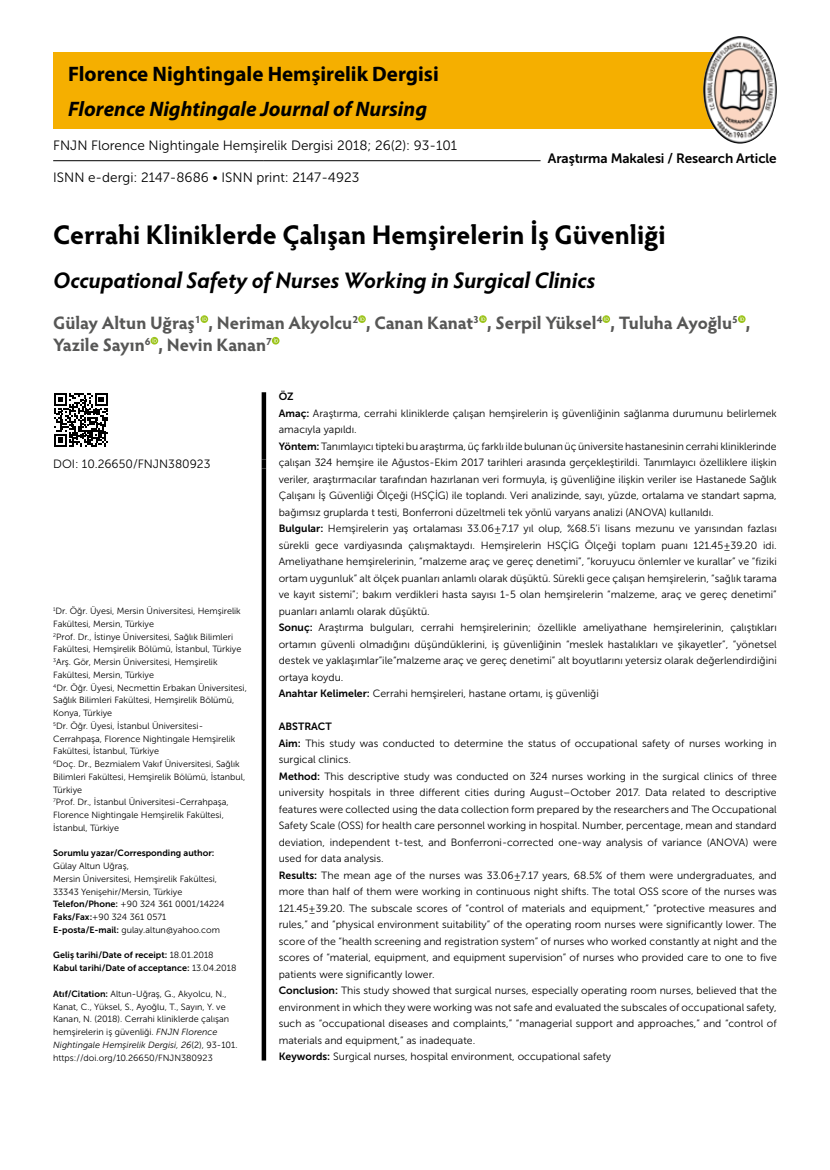
<style>
.page{position:relative;width:830px;height:1170px;background:#fff}
.page>*{position:absolute;margin:0;border:0;box-sizing:border-box;transform-origin:0 0}
.t1{font:700 27px "Hypatia Sans Pro";color:#000}
.t2{font:italic 700 22.5px "Hypatia Sans Pro";color:#000}
.t3{font:700 21px "Myriad Pro";color:#000}
.t4{font:italic 700 21px "Myriad Pro";color:#000}
.t5{font:700 18px/21.6px "Hypatia Sans Pro";letter-spacing:-.005em;color:#575756}
.t6{font:13.5px "Museo Sans 300";color:#000}
.t7{font:13.5px "Museo Sans 700";letter-spacing:-.01em;color:#000}
.t8{font:12px "Museo Sans 300";color:#000}
.t9{font:10.5px/16.5px "Museo Sans 300";color:#000}
.t10{font:10.5px "Museo Sans 700";color:#000}
.t11{font:9px/12.8px "Museo Sans 300";color:#000}
.t12{font:9px/12.8px "Museo Sans 700";color:#000}
.s1{font-family:"Museo Sans 700"}
.s2{font-family:"Museo Sans 300"}
.s3{font-style:italic}
</style>
<div class="page">
<div style="left:53px;top:52px;width:685px;height:77px;background:#f5af00"></div>
<hr style="left:53px;top:160px;width:211px;height:1px;background:#000">
<hr style="left:264px;top:160px;width:276px;height:1px;background:#000">
<div style="left:261px;top:392px;width:5px;height:67px;background:#000"></div>
<div style="left:261px;top:459px;width:5px;height:9px;background:#000"></div>
<div style="left:261px;top:468px;width:5px;height:592px;background:#000"></div>
<svg style="left:200px;top:315px;width:8px;height:8px"></svg>
<svg style="left:202px;top:317px;width:5px;height:4px"></svg>
<svg style="left:358px;top:315px;width:7px;height:8px"></svg>
<svg style="left:360px;top:317px;width:4px;height:4px"></svg>
<svg style="left:479px;top:315px;width:7px;height:8px"></svg>
<svg style="left:481px;top:317px;width:4px;height:4px"></svg>
<svg style="left:602px;top:315px;width:7px;height:8px"></svg>
<svg style="left:604px;top:317px;width:4px;height:4px"></svg>
<svg style="left:737px;top:315px;width:8px;height:8px"></svg>
<svg style="left:739px;top:317px;width:4px;height:4px"></svg>
<svg style="left:150px;top:337px;width:8px;height:7px"></svg>
<svg style="left:152px;top:338px;width:5px;height:4px"></svg>
<svg style="left:272px;top:337px;width:7px;height:7px"></svg>
<svg style="left:274px;top:338px;width:4px;height:4px"></svg>
<svg style="left:54px;top:393px;width:53px;height:53px"></svg>
<img style="left:703px;top:36px;width:73px;height:108px">
<h3 class="t3" style="left:68px;top:60px;width:372px">Florence Nightingale Hemşirelik Dergisi</h3>
<h3 class="t4" style="left:68px;top:95px;width:360px">Florence Nightingale Journal of Nursing</h3>
<p class="t6" style="left:53px;top:138px;width:405px">FNJN Florence Nightingale Hemşirelik Dergisi 2018; 26(2): 93-101</p>
<p class="t7" style="left:547px;top:151px;width:230px">Araştırma Makalesi / Research Article</p>
<p class="t6" style="left:53px;top:170px;width:307px">ISNN e-dergi: 2147-8686 • ISNN print: 2147-4923</p>
<h1 class="t1" style="left:53px;top:215px;width:614px">Cerrahi Kliniklerde Çalışan Hemşirelerin İş Güvenliği</h1>
<h2 class="t2" style="left:53px;top:264px;width:543px">Occupational Safety of Nurses Working in Surgical Clinics</h2>
<h3 class="t5" style="left:53px;top:311px;width:698px">Gülay Altun Uğraş<sup>1</sup> , Neriman Akyolcu<sup>2</sup> , Canan Kanat<sup>3</sup> , Serpil Yüksel<sup>4</sup> , Tuluha Ayoğlu<sup>5</sup> ,<br>Yazile Sayın<sup>6</sup> , Nevin Kanan<sup>7</sup></h3>
<p class="t10" style="left:279px;top:390px;width:16px">ÖZ</p>
<p class="t9" style="left:279px;top:405px;width:499px"><span class="s1">Amaç:</span> Araştırma, cerrahi kliniklerde çalışan hemşirelerin iş güvenliğinin sağlanma durumunu belirlemek amacıyla yapıldı.<br><span class="s1">Yöntem:</span> Tanımlayıcı tipteki bu araştırma, üç farklı ilde bulunan üç üniversite hastanesinin cerrahi kliniklerinde çalışan 324 hemşire ile Ağustos-Ekim 2017 tarihleri arasında gerçekleştirildi. Tanımlayıcı özelliklere ilişkin veriler, araştırmacılar tarafından hazırlanan veri formuyla, iş güvenliğine ilişkin veriler ise Hastanede Sağlık Çalışanı İş Güvenliği Ölçeği (HSÇİG) ile toplandı. Veri analizinde, sayı, yüzde, ortalama ve standart sapma, bağımsız gruplarda t testi, Bonferroni düzeltmeli tek yönlü varyans analizi (ANOVA) kullanıldı.<br><span class="s1">Bulgular:</span> Hemşirelerin yaş ortalaması 33.06±7.17 yıl olup, %68.5’i lisans mezunu ve yarısından fazlası sürekli gece vardiyasında çalışmaktaydı. Hemşirelerin HSÇİG Ölçeği toplam puanı 121.45±39.20 idi.<br>Ameliyathane hemşirelerinin, “malzeme araç ve gereç denetimi”, “koruyucu önlemler ve kurallar” ve “fiziki ortam uygunluk” alt ölçek puanları anlamlı olarak düşüktü. Sürekli gece çalışan hemşirelerin, “sağlık tarama ve kayıt sistemi”; bakım verdikleri hasta sayısı 1-5 olan hemşirelerin “malzeme, araç ve gereç denetimi” puanları anlamlı olarak düşüktü.<br><span class="s1">Sonuç:</span> Araştırma bulguları, cerrahi hemşirelerinin; özellikle ameliyathane hemşirelerinin, çalıştıkları ortamın güvenli olmadığını düşündüklerini, iş güvenliğinin “meslek hastalıkları ve şikayetler”, “yönetsel destek ve yaklaşımlar”ile“malzeme araç ve gereç denetimi” alt boyutlarını yetersiz olarak değerlendirdiğini ortaya koydu.<br><span class="s1">Anahtar Kelimeler:</span> Cerrahi hemşireleri, hastane ortamı, iş güvenliği</p>
<p class="t10" style="left:279px;top:720px;width:54px">ABSTRACT</p>
<p class="t9" style="left:279px;top:735px;width:499px"><span class="s1">Aim:</span> This study was conducted to determine the status of occupational safety of nurses working in surgical clinics.<br><span class="s1">Method:</span> This descriptive study was conducted on 324 nurses working in the surgical clinics of three university hospitals in three different cities during August–October 2017. Data related to descriptive features were collected using the data collection form prepared by the researchers and The Occupational Safety Scale (OSS) for health care personnel working in hospital. Number, percentage, mean and standard deviation, independent t-test, and Bonferroni-corrected one-way analysis of variance (ANOVA) were used for data analysis.<br><span class="s1">Results:</span> The mean age of the nurses was 33.06±7.17 years, 68.5% of them were undergraduates, and more than half of them were working in continuous night shifts. The total OSS score of the nurses was 121.45±39.20. The subscale scores of “control of materials and equipment,” “protective measures and rules,” and “physical environment suitability” of the operating room nurses were significantly lower. The score of the “health screening and registration system” of nurses who worked constantly at night and the scores of “material, equipment, and equipment supervision” of nurses who provided care to one to five patients were significantly lower.<br><span class="s1">Conclusion:</span> This study showed that surgical nurses, especially operating room nurses, believed that the environment in which they were working was not safe and evaluated the subscales of occupational safety, such as “occupational diseases and complaints,” “managerial support and approaches,” and “control of materials and equipment,” as inadequate.<br><span class="s1">Keywords:</span> Surgical nurses, hospital environment, occupational safety</p>
<p class="t8" style="left:53px;top:458px;width:159px">DOI: 10.26650/FNJN380923</p>
<p class="t11" style="left:53px;top:604px;width:195px"><sup>1</sup>Dr. Öğr. Üyesi, Mersin Üniversitesi, Hemşirelik Fakültesi, Mersin, Türkiye<br><sup>2</sup>Prof. Dr., İstinye Üniversitesi, Sağlık Bilimleri Fakültesi, Hemşirelik Bölümü, İstanbul, Türkiye <sup>3</sup>Arş. Gör, Mersin Üniversitesi, Hemşirelik Fakültesi, Mersin, Türkiye<br><sup>4</sup>Dr. Öğr. Üyesi, Necmettin Erbakan Üniversitesi, Sağlık Bilimleri Fakültesi, Hemşirelik Bölümü, Konya, Türkiye<br><sup>5</sup>Dr. Öğr. Üyesi, İstanbul Üniversitesi-Cerrahpaşa, Florence Nightingale Hemşirelik Fakültesi, İstanbul, Türkiye<br><sup>6</sup>Doç. Dr., Bezmialem Vakıf Üniversitesi, Sağlık Bilimleri Fakültesi, Hemşirelik Bölümü, İstanbul, Türkiye<br><sup>7</sup>Prof. Dr., İstanbul Üniversitesi-Cerrahpaşa, Florence Nightingale Hemşirelik Fakültesi, İstanbul, Türkiye</p>
<p class="t12" style="left:53px;top:846px;width:163px">Sorumlu yazar/Corresponding author:</p>
<p class="t11" style="left:53px;top:859px;width:173px">Gülay Altun Uğraş,<br>Mersin Üniversitesi, Hemşirelik Fakültesi, 33343 Yenişehir/Mersin, Türkiye <span class="s1">Telefon/Phone:</span> +90 324 361 0001/14224<br><span class="s1">Faks/Fax:</span>+90 324 361 0571<br><span class="s1">E-posta/E-mail:</span> gulay.altun@yahoo.com</p>
<p class="t12" style="left:53px;top:948px;width:185px">Geliş tarihi/Date of receipt: <span class="s2">18.01.2018<br></span>Kabul tarihi/Date of acceptance: <span class="s2">13.04.2018</span></p>
<p class="t11" style="left:53px;top:987px;width:186px"><span class="s1">Atıf/Citation:</span> Altun-Uğraş, G., Akyolcu, N., Kanat, C., Yüksel, S., Ayoğlu, T., Sayın, Y. ve Kanan, N. (2018). Cerrahi kliniklerde çalışan hemşirelerin iş güvenliği. <span class="s3">FNJN Florence Nightingale Hemşirelik Dergisi, 26</span>(2), 93-101. https://doi.org/10.26650/FNJN380923</p>
</div>
